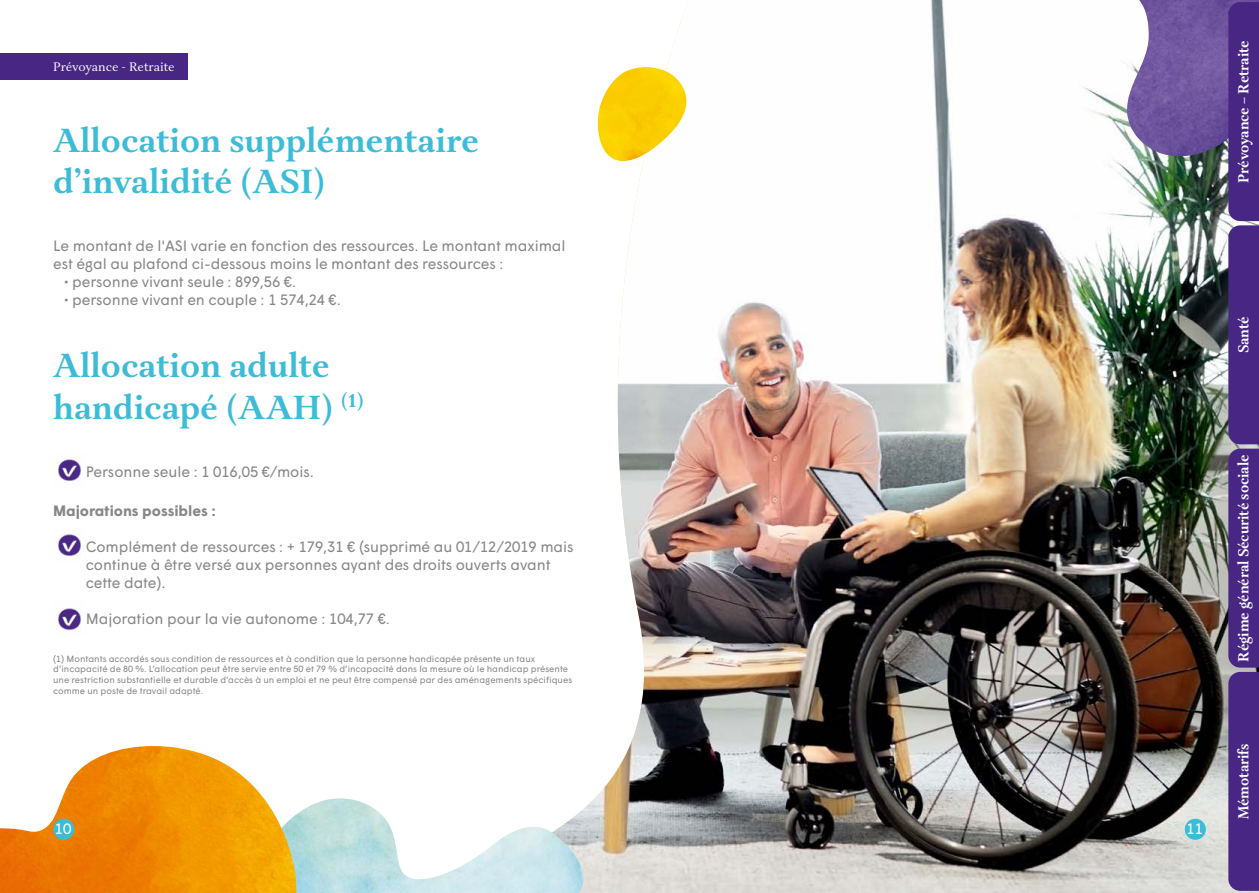
<style>
.page{position:relative;width:1259px;height:893px;background:#fff}
.page>*{position:absolute;margin:0;border:0;box-sizing:border-box;transform-origin:0 0}
.t1{font:700 34.5px/41.4px "Aria Text G1";color:#3cbcd7}
.t2{font:15px/18px "Wigrum";letter-spacing:-.005em;color:#878787}
.t3{font:700 15px "Aria Text G1";letter-spacing:-.005em;color:#fff;scale:.95 1}
.t4{font:700 15px "Wigrum";letter-spacing:-.005em;color:#878787}
.t5{font:15px "Wigrum";color:#fff}
.t6{font:12.75px "Aria Text G1";color:#fff}
.t7{font:9px/10.8px "Wigrum";color:#878787}
</style>
<div class="page">
<img style="left:593px;top:0;width:666px;height:893px">
<img style="left:296px;top:798px;width:297px;height:95px">
<img style="left:0;top:746px;width:296px;height:147px">
<img style="left:1126px;top:0;width:133px;height:159px">
<img style="left:594px;top:67px;width:93px;height:100px">
<div style="left:53px;top:819px;width:21px;height:21px;background:#3cbcd7;border-radius:50%"></div>
<div style="left:1184px;top:819px;width:21px;height:21px;background:#3cbcd7;border-radius:50%"></div>
<div style="left:0;top:53px;width:187px;height:27px;background:#482683"></div>
<img style="left:58px;top:459px;width:23px;height:22px">
<img style="left:58px;top:534px;width:23px;height:22px">
<img style="left:58px;top:608px;width:23px;height:22px">
<div style="left:1228px;top:2px;width:31px;height:889px;background:#482683"></div>
<p class="t6" style="left:53px;top:59px;width:123px">Prévoyance - Retraite</p>
<h1 class="t1" style="left:53px;top:121px;width:427px">Allocation supplémentaire d’invalidité (ASI)</h1>
<p class="t2" style="left:53px;top:236px;width:514px">Le montant de l'ASI varie en fonction des ressources. Le montant maximal est égal au plafond ci-dessous moins le montant des ressources :</p>
<p class="t2" style="left:64px;top:272px;width:234px">• personne vivant seule : 899,56 €.</p>
<p class="t2" style="left:64px;top:290px;width:278px">• personne vivant en couple : 1 574,24 €.</p>
<h1 class="t1" style="left:53px;top:347px;width:312px">Allocation adulte handicapé (AAH) <sup>(1)</sup></h1>
<p class="t2" style="left:86px;top:461px;width:230px">Personne seule : 1 016,05 €/mois.</p>
<p class="t4" style="left:53px;top:499px;width:164px">Majorations possibles :</p>
<p class="t2" style="left:86px;top:537px;width:489px">Complément de ressources : + 179,31 € (supprimé au 01/12/2019 mais continue à être versé aux personnes ayant des droits ouverts avant cette date).</p>
<p class="t2" style="left:86px;top:609px;width:306px">Majoration pour la vie autonome : 104,77 €.</p>
<p class="t7" style="left:53px;top:652px;width:520px">(1) Montants accordés sous condition de ressources et à condition que la personne handicapée présente un taux d’incapacité de 80 %. L’allocation peut être servie entre 50 et 79 % d’incapacité dans la mesure où le handicap présente une restriction substantielle et durable d’accès à un emploi et ne peut être compensé par des aménagements spécifiques comme un poste de travail adapté.</p>
<p class="t5" style="left:55px;top:818px;width:18px">10</p>
<p class="t5" style="left:1186px;top:818px;width:18px">11</p>
<p class="t3" style="left:1234px;top:183px;width:152px;rotate:-90deg">Prévoyance – Retraite</p>
<p class="t3" style="left:1234px;top:353px;width:41px;rotate:-90deg">Santé</p>
<p class="t3" style="left:1234px;top:661px;width:219px;rotate:-90deg">Régime général Sécurité sociale</p>
<p class="t3" style="left:1234px;top:819px;width:81px;rotate:-90deg">Mémotarifs</p>
</div>
